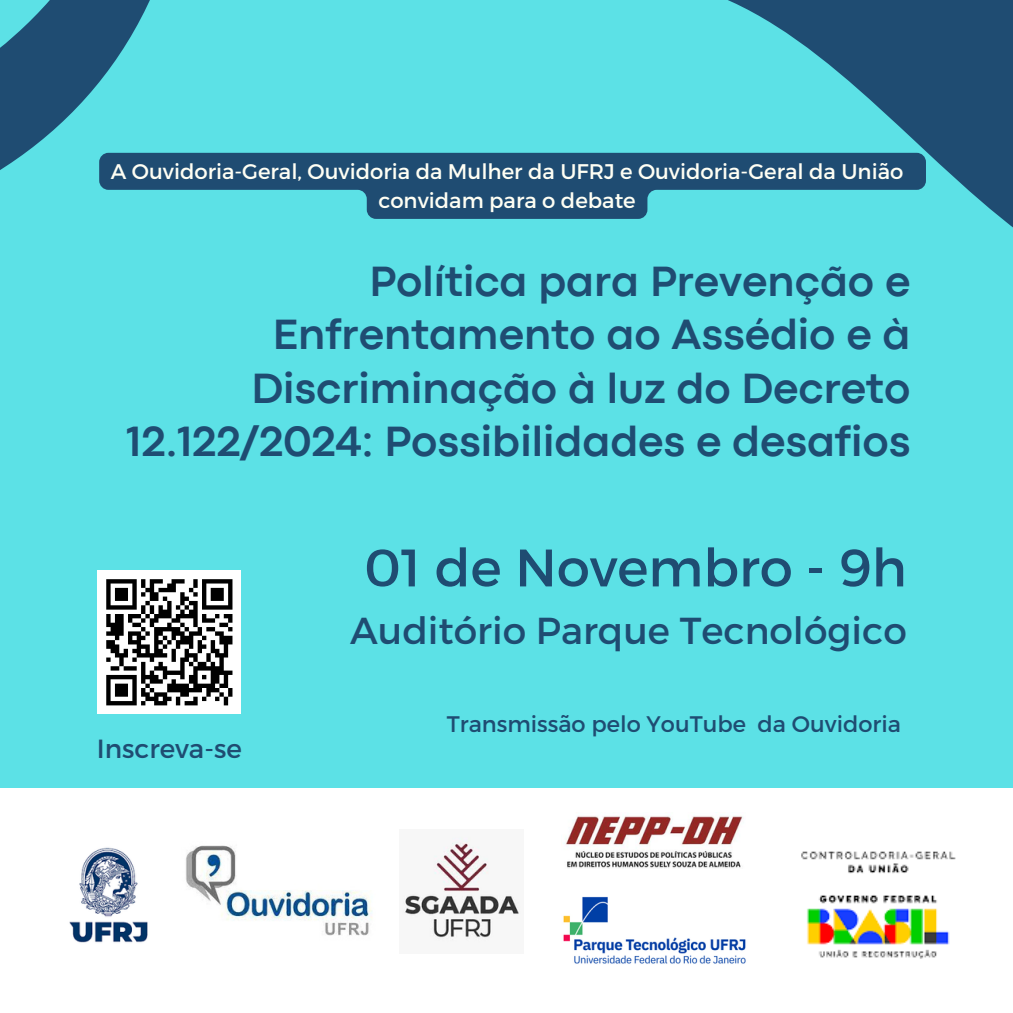
<style>
.page{position:relative;width:1013px;height:1013px;background:#fff}
.page>*{position:absolute;margin:0;border:0;box-sizing:border-box;transform-origin:0 0}
.t1{font:52.62px "Montserrat";color:#1f4c72}
.t2{font:700 44.12px/53.5px "Codec Pro";color:#1f4c72;text-align:right}
.t3{font:37.5px "Montserrat";color:#1f4c72}
.t4{font:26.25px "Montserrat";color:#1f4c72}
.t5{font:22.5px "Montserrat";color:#1f4c72}
.t6{font:21.12px/29px "Montserrat";color:#fffff4;text-align:center}
</style>
<div class="page">
<div style="left:0;top:0;width:1012px;height:1012px;background:#5ce1e6"></div>
<svg style="left:0;top:0;width:203px;height:170px"></svg>
<svg style="left:654px;top:0;width:358px;height:227px"></svg>
<div style="left:0;top:788px;width:1012px;height:224px;background:#fff"></div>
<img style="left:186px;top:845px;width:186px;height:91px">
<img style="left:69px;top:847px;width:79px;height:96px">
<img style="left:563px;top:816px;width:180px;height:52px">
<img style="left:563px;top:896px;width:183px;height:68px">
<img style="left:801px;top:851px;width:155px;height:108px">
<img style="left:403px;top:837px;width:116px;height:104px">
<svg style="left:99px;top:153px;width:827px;height:66px;fill:#1f4c72"></svg>
<div style="left:97px;top:570px;width:144px;height:144px;background:#fff"></div>
<svg style="left:106px;top:579px;width:127px;height:127px"></svg>
<p class="t6" style="left:111px;top:156px;width:794px">A Ouvidoria-Geral, Ouvidoria da Mulher da UFRJ e Ouvidoria-Geral da União convidam para o debate</p>
<p class="t2" style="left:127px;top:257px;width:785px">Política para Prevenção e<br>Enfrentamento ao Assédio e à<br>Discriminação à luz do Decreto<br>12.122/2024: Possibilidades e desafios</p>
<h3 class="t1" style="left:364px;top:533px;width:544px">01 de Novembro - 9h</h3>
<h3 class="t3" style="left:350px;top:606px;width:558px">Auditório Parque Tecnológico</h3>
<p class="t4" style="left:97px;top:731px;width:146px">Inscreva-se</p>
<p class="t5" style="left:447px;top:709px;width:455px">Transmissão pelo YouTube da Ouvidoria</p>
</div>
